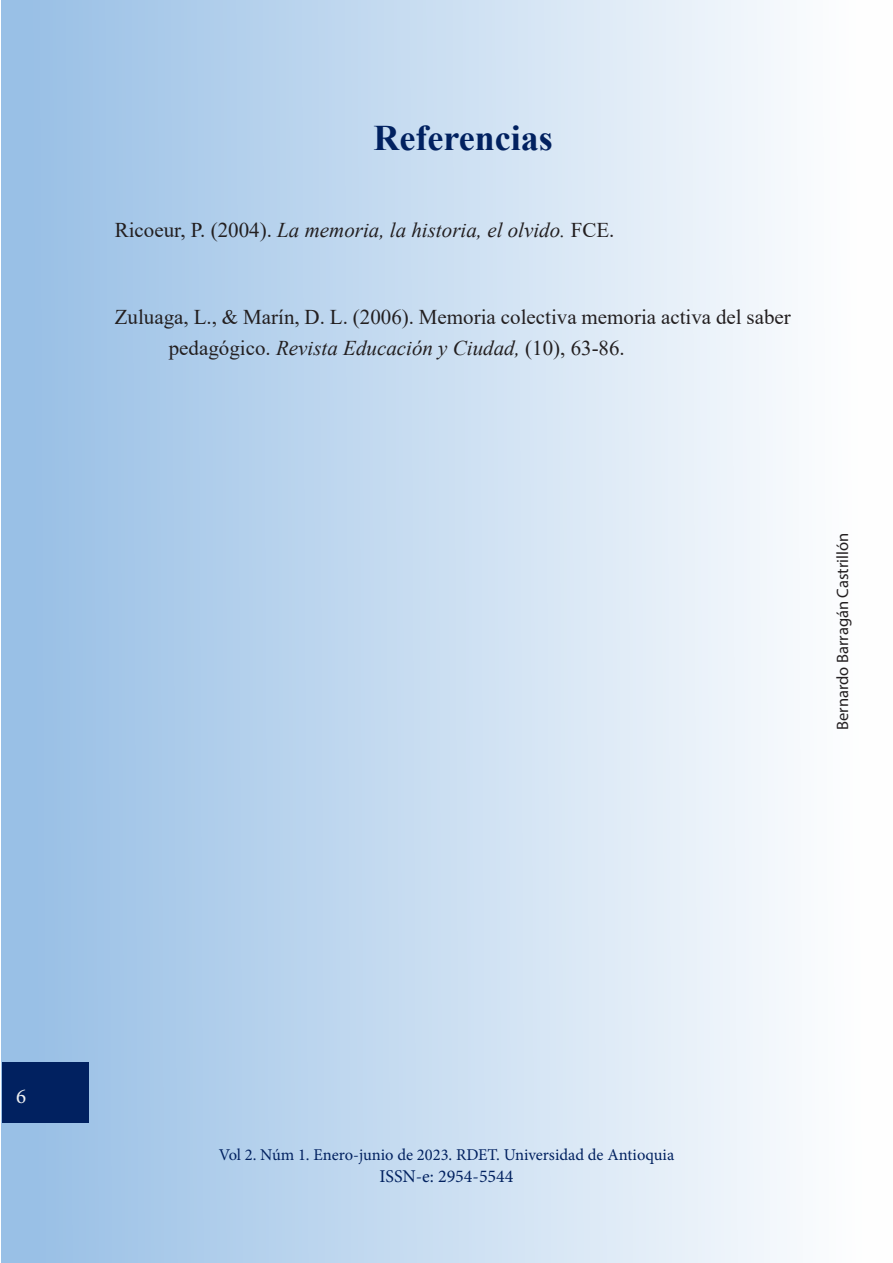
<style>
.page{position:relative;width:893px;height:1263px;background:#fff}
.page>*{position:absolute;margin:0;border:0;box-sizing:border-box;transform-origin:0 0}
.t1{font:700 36px "Times New Roman";color:#012160}
.t2{font:21px/31.5px "Times New Roman";color:#231f20}
.t3{font:italic 21px "Times New Roman";color:#231f20}
.t4{font:21px "Minion Pro";color:#f0f1f2}
.t5{font:18px "Minion Pro";color:#012160}
.t6{font:16.5px "Minion Pro";color:#012160}
.t7{font:16.5px "Myriad Pro";color:#231f20}
.s1{font-style:normal}
.s2{font-style:italic}
</style>
<div class="page">
<div style="left:2px;top:0;width:891px;height:1263px;background:linear-gradient(to right,#96bee5,#fff)"></div>
<div style="left:2px;top:1062px;width:87px;height:61px;background:#012160"></div>
<p class="t1" style="left:374px;top:112px;width:181px">Referencias</p>
<p class="t3" style="left:115px;top:215px;width:501px"><span class="s1">Ricoeur, P. (2004).</span> La memoria, la historia, el olvido. <span class="s1">FCE.</span></p>
<p class="t2" style="left:169px;top:300px;width:624px;text-indent:-54px">Zuluaga, L., &amp; Marín, D. L. (2006). Memoria colectiva memoria activa del saber pedagógico. <span class="s2">Revista Educación y Ciudad,</span> (10), 63-86.</p>
<p class="t7" style="left:832px;top:730px;width:199px;rotate:-90deg">Bernardo Barragán Castrillón</p>
<p class="t4" style="left:16px;top:1082px;width:12px">6</p>
<p class="t6" style="left:219px;top:1144px;width:457px">Vol 2. Núm 1. Enero-junio de 2023. RDET. Universidad de Antioquia</p>
<p class="t5" style="left:379px;top:1164px;width:136px">ISSN-e: 2954-5544</p>
</div>
